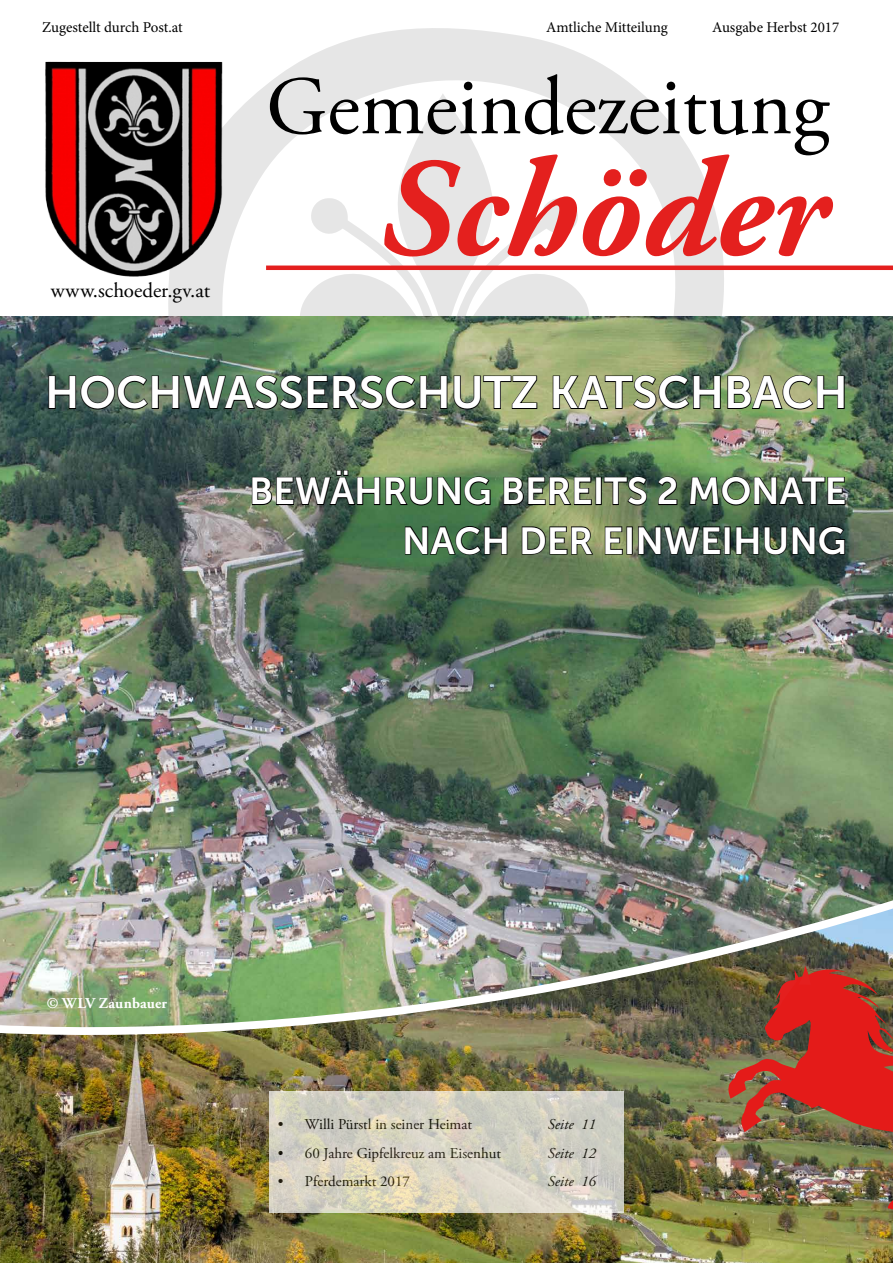
<style>
.page{position:relative;width:893px;height:1263px;background:#fff}
.page>*{position:absolute;margin:0;border:0;box-sizing:border-box;transform-origin:0 0}
.t1{font:italic 700 139.5px "Adobe Garamond Pro";color:#e4201e}
.t2{font:82.5px "Adobe Garamond Pro";color:#000}
.t3{font:45px "Museo Sans 700";color:#fff}
.t4{font:37.5px/49.5px "Museo Sans 700";color:#fff;text-align:right}
.t5{font:21px "Adobe Garamond Pro";color:#000}
.t6{font:15px "Adobe Garamond Pro";color:#020203}
.t7{font:15px "Minion Pro";letter-spacing:-.005em;color:#000}
.t8{font:italic 15px "Adobe Garamond Pro";color:#020203}
.t9{font:700 15px "Adobe Garamond Pro";letter-spacing:.01em;color:#fff}
</style>
<div class="page">
<svg style="left:257px;top:28px;width:384px;height:65px;fill:#e6e6e6"></svg>
<img style="left:0;top:316px;width:893px;height:552px">
<hr style="left:266px;top:266px;width:627px;height:4px;background:#e41f1e">
<img style="left:45px;top:61px;width:178px;height:149px">
<img style="left:0;top:868px;width:893px;height:395px">
<img style="left:728px;top:1231px;width:165px;height:32px">
<img style="left:728px;top:964px;width:165px;height:267px">
<img style="left:48px;top:93px;width:797px;height:347px">
<svg style="left:251px;top:469px;width:240px;height:37px;background:#425d42"></svg>
<svg style="left:503px;top:476px;width:90px;height:30px;background:#4e5e42"></svg>
<div style="left:595px;top:477px;width:7px;height:28px;border:2px solid #000"></div>
<svg style="left:603px;top:476px;width:45px;height:30px"></svg>
<svg style="left:657px;top:476px;width:21px;height:30px"></svg>
<svg style="left:689px;top:476px;width:157px;height:30px;background:#3c523b"></svg>
<svg style="left:404px;top:525px;width:104px;height:31px;background:#304f35"></svg>
<svg style="left:521px;top:525px;width:73px;height:30px;background:#5e6b48"></svg>
<svg style="left:604px;top:526px;width:20px;height:29px"></svg>
<div style="left:626px;top:526px;width:7px;height:28px;border:2px solid #000"></div>
<svg style="left:637px;top:525px;width:84px;height:31px;background:#2f4036"></svg>
<div style="left:724px;top:526px;width:7px;height:28px;border:2px solid #000"></div>
<svg style="left:735px;top:525px;width:111px;height:31px;background:#263930"></svg>
<svg style="left:269px;top:1091px;width:355px;height:122px;background:#d6d2c3"></svg>
<p class="t7" style="left:42px;top:18px;width:142px">Zugestellt durch Post.at</p>
<p class="t7" style="left:546px;top:17px;width:123px">Amtliche Mitteilung</p>
<p class="t7" style="left:712px;top:17px;width:129px">Ausgabe Herbst 2017</p>
<h3 class="t5" style="left:51px;top:277px;width:161px">www.schoeder.gv.at</h3>
<h2 class="t2" style="left:266px;top:58px;width:565px">Gemeindezeitung</h2>
<h1 class="t1" style="left:378px;top:129px;width:449px">Schöder</h1>
<h3 class="t3" style="left:45px;top:368px;width:804px">HOCHWASSERSCHUTZ KATSCHBACH</h3>
<h3 class="t4" style="left:249px;top:467px;width:599px">BEWÄHRUNG BEREITS 2 MONATE<br>NACH DER EINWEIHUNG</h3>
<p class="t9" style="left:47px;top:995px;width:122px">© WLV Zaunbauer</p>
<p class="t6" style="left:278px;top:1115px;width:196px">• Willi Pürstl in seiner Heimat</p>
<p class="t8" style="left:548px;top:1115px;width:50px">Seite 11</p>
<p class="t6" style="left:278px;top:1144px;width:225px">• 60 Jahre Gipfelkreuz am Eisenhut</p>
<p class="t8" style="left:548px;top:1144px;width:50px">Seite 12</p>
<p class="t6" style="left:278px;top:1172px;width:134px">• Pferdemarkt 2017</p>
<p class="t8" style="left:548px;top:1172px;width:50px">Seite 16</p>
</div>
